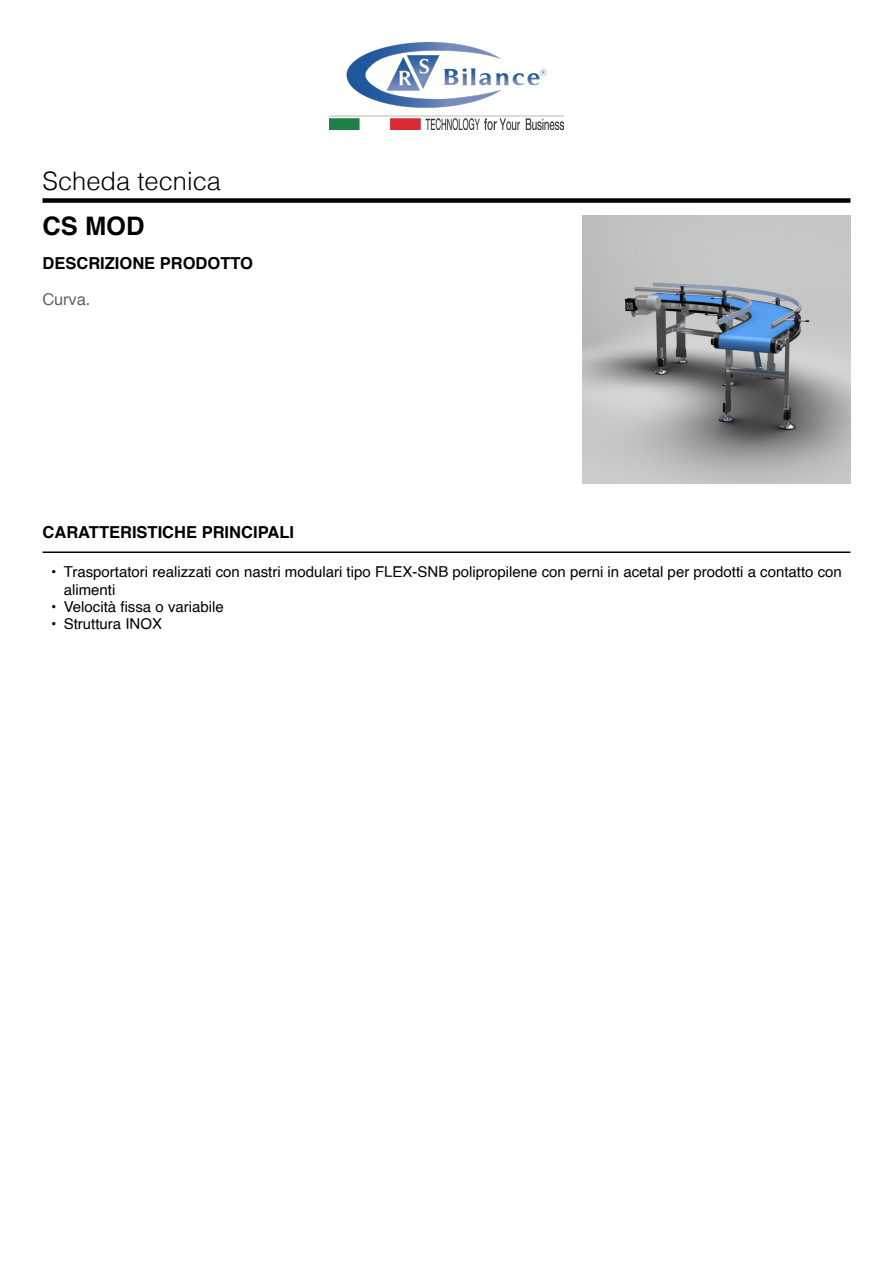
<style>
.page{position:relative;width:893px;height:1263px;background:#fff}
.page>*{position:absolute;margin:0;border:0;box-sizing:border-box;transform-origin:0 0}
.t1{font:300 25.5px "Helvetica";color:#000}
.t2{font:700 25.5px "Helvetica";color:#000}
.t3{font:700 16.5px "Helvetica";color:#000}
.t4{font:16.5px "Helvetica";letter-spacing:-.01em;color:#646363}
.t5{font:15px/17.2px "Helvetica";color:#000}
</style>
<div class="page">
<div style="left:43px;top:198px;width:807px;height:5px;background:#000"></div>
<hr style="left:43px;top:551px;width:807px;height:2px;background:#000">
<img style="left:583px;top:216px;width:267px;height:267px">
<img style="left:330px;top:43px;width:233px;height:86px">
<h1 class="t1" style="left:43px;top:165px;width:180px">Scheda tecnica</h1>
<h1 class="t2" style="left:43px;top:205px;width:103px">CS MOD</h1>
<p class="t3" style="left:43px;top:249px;width:212px">DESCRIZIONE PRODOTTO</p>
<p class="t4" style="left:43px;top:286px;width:49px">Curva.</p>
<p class="t3" style="left:43px;top:519px;width:253px">CARATTERISTICHE PRINCIPALI</p>
<p class="t5" style="left:64px;top:564px;width:780px;text-indent:-13px">• Trasportatori realizzati con nastri modulari tipo FLEX-SNB polipropilene con perni in acetal per prodotti a contatto con alimenti</p>
<p class="t5" style="left:51px;top:598px;width:174px">• Velocità fissa o variabile</p>
<p class="t5" style="left:51px;top:616px;width:113px">• Struttura INOX</p>
</div>
